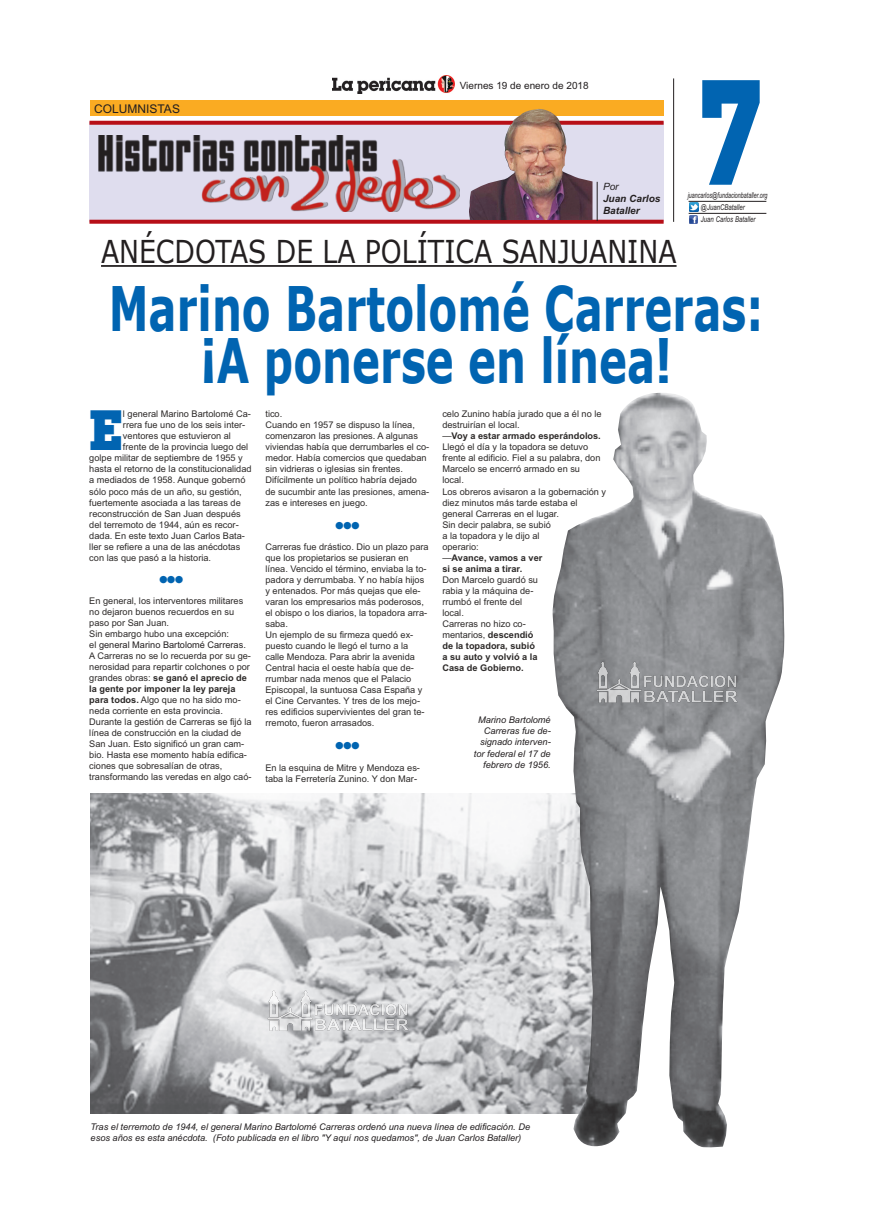
<style>
.page{position:relative;width:871px;height:1219px;background:#fff}
.page>*{position:absolute;margin:0;border:0;box-sizing:border-box;transform-origin:0 0}
.t1{font:700 131.1px "Lubalin";color:#0164b1;scale:.78 1}
.t2{font:700 61.2px/51.8px "Verdana";color:#0164b1;text-align:center;scale:.69 1}
.t3{font:700 49.8px "Lubalin";color:#0164b1}
.t4{font:31.5px "Verdana";color:#231f20;scale:.85 1}
.t5{font:12px "Arial";color:#231f20}
.t6{font:10px "Arial";color:#231f20}
.t7{font:italic 700 10px/12px "Arial";color:#231f20}
.t8{font:italic 10px "Arial";color:#231f20}
.t9{font:9.2px/11px "Arial";color:#2d2a29}
.t10{font:italic 9.2px/11px "Arial";color:#231f20;text-align:right}
.t11{font:italic 8px/12.3px "Arial";color:#231f20;scale:.67 1}
.t12{font:8px "Zapf Dingbats IT Cby BT";color:#0164b1}
.s1{color:#231f20}
.s2{font-weight:700}
</style>
<div class="page">
<img style="left:332px;top:75px;width:122px;height:18px">
<hr style="left:673px;top:78px;width:1px;height:144px;background:#231f20">
<img style="left:91px;top:794px;width:461px;height:320px">
<img style="left:265px;top:988px;width:147px;height:46px">
<hr style="left:101px;top:265px;width:575px;height:2px;background:#231f20">
<img style="left:552px;top:393px;width:232px;height:755px">
<img style="left:594px;top:660px;width:147px;height:45px">
<div style="left:89px;top:123px;width:574px;height:99px;background:#dfddee"></div>
<div style="left:90px;top:101px;width:573px;height:15px;background:#faab22"></div>
<img style="left:98px;top:135px;width:361px;height:77px">
<svg style="left:89px;top:121px;width:574px;height:4px;background:#b91b24"></svg>
<svg style="left:89px;top:220px;width:574px;height:4px;background:#bb2027"></svg>
<img style="left:469px;top:109px;width:123px;height:111px">
<hr style="left:596px;top:182px;width:1px;height:39px;background:#231f20">
<svg style="left:689px;top:203px;width:9px;height:21px"></svg>
<hr style="left:688px;top:213px;width:78px;height:1px;background:#231f20">
<hr style="left:688px;top:201px;width:78px;height:1px;background:#231f20">
<h3 class="t5" style="left:94px;top:102px;width:87px">COLUMNISTAS</h3>
<p class="t6" style="left:459px;top:79px;width:130px">Viernes 19 de enero de 2018</p>
<h1 class="t1" style="left:698px;top:63px;width:83px">7</h1>
<p class="t8" style="left:603px;top:181px;width:17px">Por</p>
<p class="t7" style="left:603px;top:193px;width:59px">Juan Carlos<br>Bataller</p>
<p class="t11" style="left:700px;top:189px;width:101px;text-indent:-13px">juancarlos@fundacionbataller.org @JuanCBataller<br>Juan Carlos Bataller</p>
<h3 class="t4" style="left:101px;top:232px;width:678px">ANÉCDOTAS DE LA POLÍTICA SANJUANINA</h3>
<h2 class="t2" style="left:109px;top:281px;width:949px">Marino Bartolomé Carreras: ¡A ponerse en línea!</h2>
<h3 class="t3" style="left:89px;top:404px;width:35px">E</h3>
<p class="t9" style="left:123px;top:409px;width:129px">l general Marino Bartolomé Ca-</p>
<p class="t9" style="left:123px;top:420px;width:124px">rrera fue uno de los seis inter-</p>
<p class="t9" style="left:123px;top:431px;width:109px">ventores que estuvieron al</p>
<p class="t9" style="left:123px;top:442px;width:127px">frente de la provincia luego del</p>
<p class="t9" style="left:89px;top:453px;width:155px">golpe militar de septiembre de 1955 y</p>
<p class="t9" style="left:89px;top:464px;width:164px">hasta el retorno de la constitucionalidad</p>
<p class="t9" style="left:89px;top:475px;width:158px">a mediados de 1958. Aunque gobernó</p>
<p class="t9" style="left:89px;top:486px;width:154px">sólo poco más de un año, su gestión,</p>
<p class="t9" style="left:89px;top:497px;width:153px">fuertemente asociada a las tareas de</p>
<p class="t9" style="left:89px;top:508px;width:153px">reconstrucción de San Juan después</p>
<p class="t9" style="left:89px;top:519px;width:151px">del terremoto de 1944, aún es recor-</p>
<p class="t9" style="left:89px;top:530px;width:157px">dada. En este texto Juan Carlos Bata-</p>
<p class="t9" style="left:89px;top:541px;width:152px">ller se refiere a una de las anécdotas</p>
<p class="t9" style="left:89px;top:552px;width:123px">con las que pasó a la historia.</p>
<p class="t12" style="left:159px;top:575px;width:25px">●●●</p>
<p class="t9" style="left:89px;top:595px;width:164px">En general, los interventores militares no dejaron buenos recuerdos en su paso por San Juan.<br>Sin embargo hubo una excepción:<br>el <span class="s1">general Marino Bartolomé Carreras.<br></span>A Carreras no se lo recuerda por su ge&shy;nerosidad para repartir colchones o por grandes obras: <span class="s2">se ganó el aprecio de la gente por imponer la ley pareja para todos.</span> Algo que no ha sido mo&shy;neda corriente en esta provincia.<br>Durante la gestión de Carreras se fijó la línea de construcción en la ciudad de San Juan. Esto significó un gran cam&shy;bio. Hasta ese momento había edifica&shy;ciones que sobresalían de otras, transformando las veredas en algo caó-</p>
<p class="t9" style="left:265px;top:409px;width:165px">tico.<br>Cuando en 1957 se dispuso la línea, comenzaron las presiones. A algunas viviendas había que derrumbarles el co&shy;medor. Había comercios que quedaban sin vidrieras o iglesias sin frentes.<br>Difícilmente un político habría dejado de sucumbir ante las presiones, amena&shy;zas e intereses en juego.</p>
<p class="t12" style="left:335px;top:520px;width:25px">●●●</p>
<p class="t9" style="left:265px;top:541px;width:165px">Carreras fue drástico. Dio un plazo para que los propietarios se pusieran en línea. Vencido el término, enviaba la to&shy;padora y derrumbaba. Y no había hijos y entenados. Por más quejas que ele&shy;varan los empresarios más poderosos, el obispo o los diarios, la topadora arra&shy;saba.<br>Un ejemplo de su firmeza quedó ex&shy;puesto cuando le llegó el turno a la calle Mendoza. Para abrir la avenida Central hacia el oeste había que de&shy;rrumbar nada menos que el Palacio Episcopal, la suntuosa Casa España y el Cine Cervantes. Y tres de los mejo&shy;res edificios supervivientes del gran te&shy;rremoto, fueron arrasados.</p>
<p class="t12" style="left:335px;top:741px;width:25px">●●●</p>
<p class="t9" style="left:265px;top:762px;width:156px">En la esquina de Mitre y Mendoza es&shy;taba la Ferretería Zunino. Y don Mar-</p>
<p class="t9" style="left:442px;top:409px;width:165px">celo Zunino había jurado que a él no le destruirían el local.<br>—<span class="s2">Voy a estar armado esperándolos.<br></span>Llegó el día y la topadora se detuvo frente al edificio. Fiel a su palabra, don<br>Marcelo se encerró armado en su<br>local.<br>Los obreros avisaron a la gobernación y diez minutos más tarde estaba el general Carreras en el lugar.<br>Sin decir palabra, se subió<br>a la topadora y le dijo al<br>operario:<br>—<span class="s2">Avance, vamos a ver<br>si se anima a tirar.</span></p>
<p class="t9" style="left:442px;top:574px;width:97px">Don Marcelo guardó su rabia y la máquina de&shy;rrumbó el frente del local.<br>Carreras no hizo co&shy;mentarios, <span class="s2">descendió de la topadora, subió a su auto y volvió a la<br>Casa de Gobierno.</span></p>
<p class="t10" style="left:474px;top:715px;width:78px">Marino Bartolomé<br>Carreras fue de&shy;signado interven&shy;tor federal el 17 de febrero de 1956.</p>
<p class="t10" style="left:91px;top:1121px;width:441px;text-align:left">Tras el terremoto de 1944, el general Marino Bartolomé Carreras ordenó una nueva línea de edificación. De esos años es esta anécdota. (Foto publicada en el libro "Y aquí nos quedamos", de Juan Carlos Bataller)</p>
</div>
